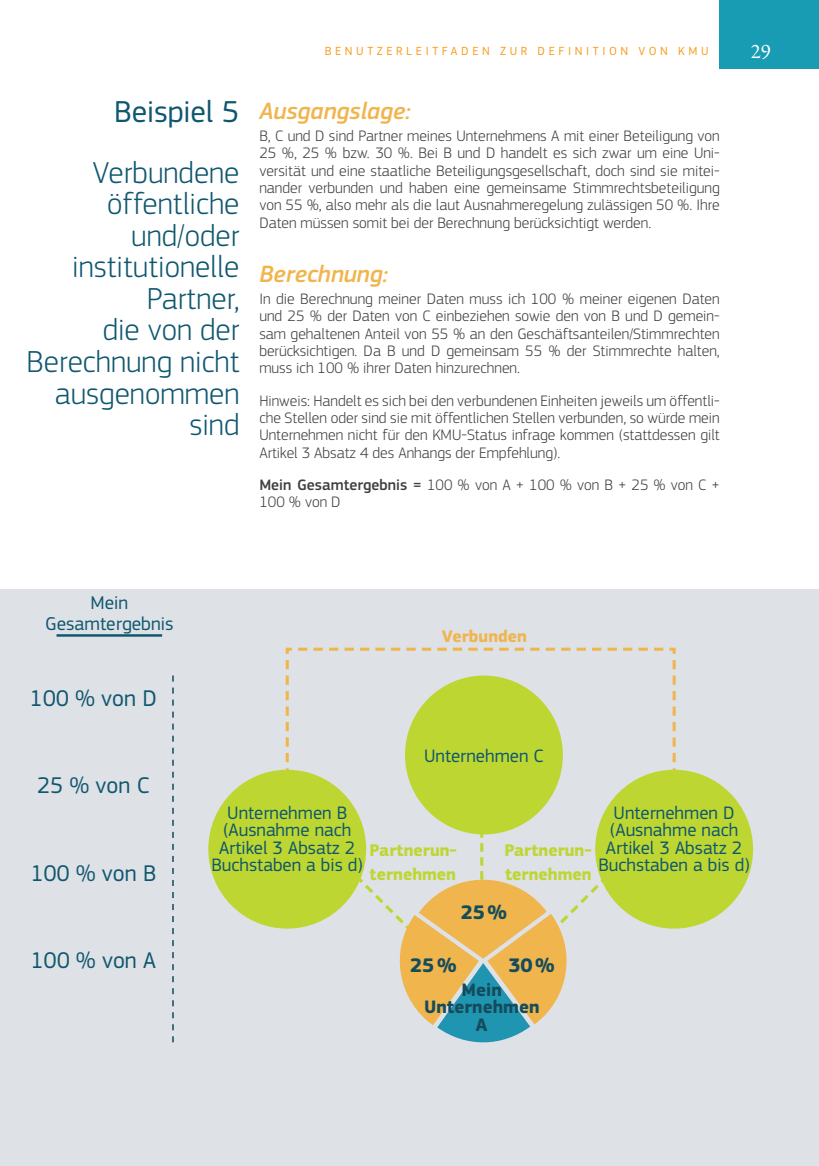
<style>
.page{position:relative;width:819px;height:1166px;background:#fff}
.page>*{position:absolute;margin:0;border:0;box-sizing:border-box;transform-origin:0 0}
.title_2_right_light{font:300 31.5px/31.5px "EC Square Sans Pro";color:#0f576f;text-align:right}
.title_2_right{font:31.5px "EC Square Sans Pro";color:#0f576f}
.title_2_orange{font:italic 500 24.5px "EC Square Sans Pro";color:#f0b54d}
.t1{font:23.62px "EC Square Sans Pro";color:#0f576f}
.t2{font:21px "Garamond Premr Pro";color:#fff}
.t3{font:700 20.47px "EC Square Sans Pro";color:#154c5c}
.t4{font:19.25px/21px "EC Square Sans Pro";color:#0f576f;text-align:center}
.t5{font:18.72px/17.5px "EC Square Sans Pro";color:#0f576f;text-align:center}
.t6{font:700 18.72px/17.5px "EC Square Sans Pro";color:#154c5c;text-align:center}
.t7{font:700 17.5px/24.5px "EC Square Sans Pro";color:#bdd631}
.t8{font:700 17.5px "EC Square Sans Pro";color:#f0b54d}
.body_nsb{font:300 15.75px/17.3px "EC Square Sans Pro";color:#3e3e3f;text-align:justify}
.body{font:300 15.75px/17.3px "EC Square Sans Pro";color:#3e3e3f;text-align:justify}
.t9{font:12.25px "EC Square Sans Pro";letter-spacing:.295em;color:#f89c1c}
.s1{font-weight:500}
</style>
<div class="page">
<div style="left:719px;top:0;width:100px;height:68px;background:#179cb4"></div>
<div style="left:0;top:590px;width:819px;height:576px;background:#dee1e5"></div>
<hr style="left:56px;top:634px;width:106px;height:3px;background:#0f576f">
<svg style="left:285px;top:647px;width:391px;height:7px"></svg>
<svg style="left:208px;top:660px;width:545px;height:383px"></svg>
<svg style="left:172px;top:675px;width:2px;height:367px"></svg>
<p class="title_2_right" style="left:114px;top:93px;width:127px">Beispiel 5</p>
<p class="title_2_right_light" style="left:27px;top:157px;width:214px">Verbundene öffentliche und/oder institutionelle<br>Partner,<br>die von der<br>Berechnung nicht ausgenommen sind</p>
<p class="t9" style="left:325px;top:44px;width:21px">B enutze</p>
<p class="t9" style="left:396px;top:44px;width:21px">r leitfaden</p>
<p class="t9" style="left:500px;top:44px;width:58px">zu r Definiti</p>
<p class="t9" style="left:609px;top:44px;width:101px">on von KMU</p>
<h3 class="t2" style="left:750px;top:39px;width:22px">29</h3>
<p class="title_2_orange" style="left:259px;top:96px;width:153px">Ausgangslage:</p>
<p class="body_nsb" style="left:259px;top:127px;width:462px">B, C und D sind Partner meines Unternehmens A mit einer Beteiligung von 25 %, 25 % bzw. 30 %. Bei B und D handelt es sich zwar um eine Uni&shy;versität und eine staatliche Beteiligungsgesellschaft, doch sind sie mitei&shy;nander verbunden und haben eine gemeinsame Stimmrechtsbeteiligung von 55 %, also mehr als die laut Ausnahmeregelung zulässigen 50 %. Ihre Daten müssen somit bei der Berechnung berücksichtigt werden.</p>
<p class="title_2_orange" style="left:259px;top:259px;width:130px">Berechnung:</p>
<p class="body_nsb" style="left:259px;top:290px;width:462px">In die Berechnung meiner Daten muss ich 100 % meiner eigenen Daten und 25 % der Daten von C einbeziehen sowie den von B und D gemein&shy;sam gehaltenen Anteil von 55 % an den Geschäftsanteilen/Stimmrechten berücksichtigen. Da B und D gemeinsam 55 % der Stimmrechte halten, muss ich 100 % ihrer Daten hinzurechnen.</p>
<p class="body" style="left:259px;top:392px;width:462px">Hinweis: Handelt es sich bei den verbundenen Einheiten jeweils um öffentli&shy;che Stellen oder sind sie mit öffentlichen Stellen verbunden, so würde mein Unternehmen nicht für den KMU-Status infrage kommen (stattdessen gilt Artikel 3 Absatz 4 des Anhangs der Empfehlung).</p>
<p class="body" style="left:259px;top:476px;width:462px"><span class="s1">Mein Gesamtergebnis =</span> 100 % von A + 100 % von B + 25 % von C +<br>100 % von D</p>
<p class="t4" style="left:45px;top:592px;width:130px">Mein<br>Gesamtergebnis</p>
<p class="t1" style="left:30px;top:684px;width:129px">100 % von D</p>
<p class="t1" style="left:37px;top:772px;width:114px">25 % von C</p>
<p class="t8" style="left:442px;top:625px;width:87px">Verbunden</p>
<p class="t5" style="left:424px;top:747px;width:121px">Unternehmen C</p>
<p class="t1" style="left:30px;top:859px;width:127px">100 % von B</p>
<p class="t1" style="left:30px;top:946px;width:127px">100 % von A</p>
<p class="t5" style="left:211px;top:804px;width:153px">Unternehmen B (Ausnahme nach<br>Artikel 3 Absatz 2<br>Buchstaben a bis d)</p>
<p class="t7" style="left:369px;top:838px;width:89px">Partnerun&shy;ternehmen</p>
<p class="t7" style="left:504px;top:838px;width:89px">Partnerun&shy;ternehmen</p>
<p class="t5" style="left:598px;top:804px;width:153px">Unternehmen D (Ausnahme nach<br>Artikel 3 Absatz 2<br>Buchstaben a bis d)</p>
<p class="t3" style="left:460px;top:900px;width:48px">25%</p>
<p class="t3" style="left:410px;top:953px;width:48px">25%</p>
<p class="t6" style="left:424px;top:981px;width:117px">Mein<br>Unternehmen<br>A</p>
<p class="t3" style="left:508px;top:953px;width:48px">30%</p>
</div>
